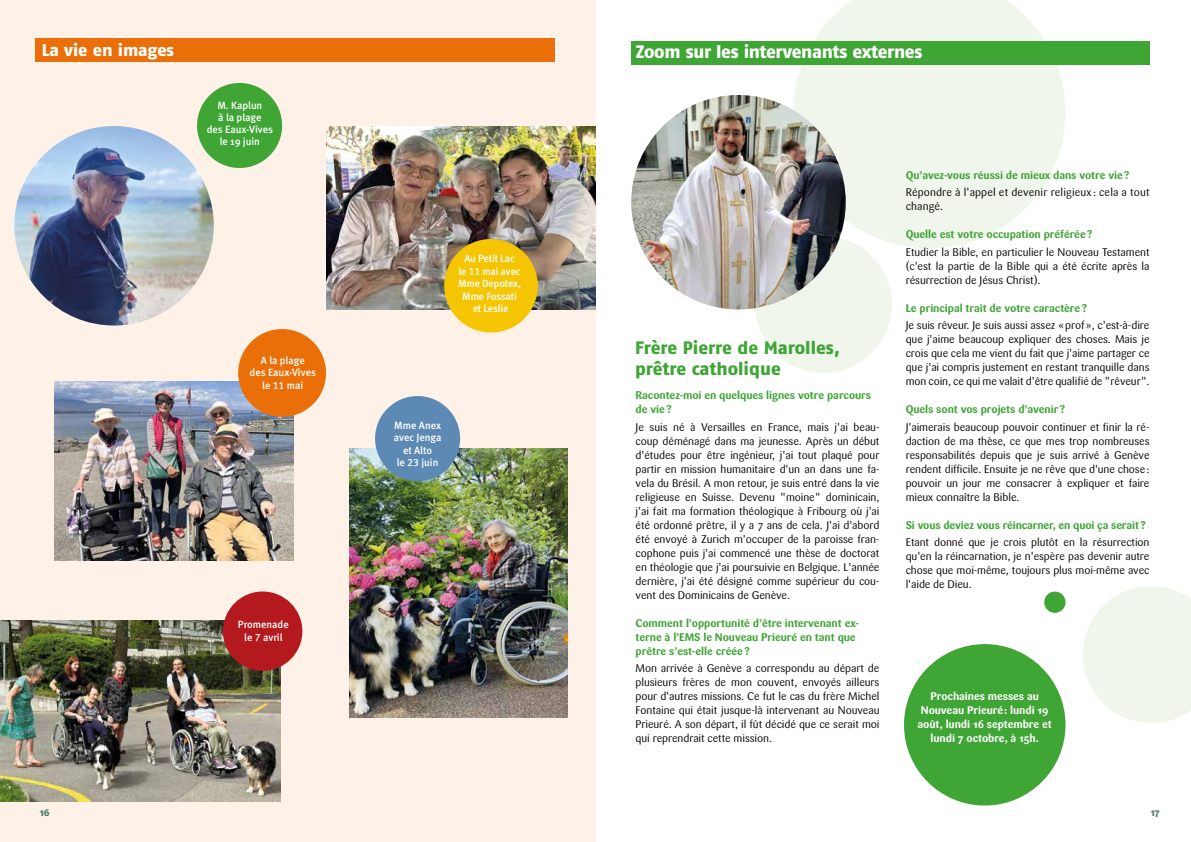
<style>
.page{position:relative;width:1191px;height:842px;background:#fff}
.page>*{position:absolute;margin:0;border:0;box-sizing:border-box;transform-origin:0 0}
.t1{font:18px/21px "Fago No Exb";color:#3fa535}
.t2{font:18px "Fago No Exb";letter-spacing:-.02em;color:#fff}
.t3{font:17px "Fago No Exb";letter-spacing:-.005em;color:#fff}
.t4{font:11px/14px "Sari";letter-spacing:-.01em;color:#000;text-align:justify}
.t5{font:700 11px/14px "Sari";letter-spacing:-.01em;color:#3fa535}
.t6{font:700 11px/14px "Sari";letter-spacing:-.01em;color:#fff;text-align:center}
.t7{font:11px/14px "Sari";letter-spacing:.01em;color:#000}
.t8{font:10.5px/12.5px "Meta Medium LF";letter-spacing:-.01em;color:#fff;text-align:center}
.t9{font:500 10.5px/12px "Meta";letter-spacing:-.005em;color:#fff;text-align:center}
.t10{font:10px "Fago No Exb";color:#51806f}
</style>
<div class="page">
<div style="left:0;top:0;width:595px;height:842px;background:#fef2e8"></div>
<div style="left:904px;top:644px;width:161px;height:161px;background:#3fa535;border-radius:50%"></div>
<svg style="left:1083px;top:586px;width:108px;height:137px"></svg>
<svg style="left:793px;top:0;width:272px;height:249px;background:#f2f7ee"></svg>
<div style="left:755px;top:236px;width:136px;height:137px;background:#f1f6ec;border-radius:50%"></div>
<div style="left:1044px;top:592px;width:21px;height:21px;background:#3fa535;border-radius:50%"></div>
<div style="left:631px;top:41px;width:518px;height:24px;background:#3fa535"></div>
<img style="left:631px;top:95px;width:214px;height:214px;border-radius:107px">
<div style="left:35px;top:39px;width:519px;height:23px;background:#ea6f08"></div>
<img style="left:0;top:620px;width:281px;height:182px">
<div style="left:223px;top:591px;width:79px;height:80px;background:#b3191d;border-radius:50%"></div>
<img style="left:14px;top:126px;width:200px;height:200px;border-radius:100px">
<div style="left:197px;top:83px;width:85px;height:85px;background:#3fa535;border-radius:50%"></div>
<img style="left:326px;top:126px;width:269px;height:184px">
<div style="left:444px;top:239px;width:94px;height:94px;background:#f4c500;border-radius:50%"></div>
<img style="left:350px;top:448px;width:217px;height:270px">
<div style="left:375px;top:396px;width:85px;height:85px;background:#5d89b5;border-radius:50%"></div>
<img style="left:55px;top:382px;width:238px;height:179px">
<div style="left:238px;top:329px;width:88px;height:88px;background:#ea6f08;border-radius:50%"></div>
<h2 class="t3" style="left:42px;top:40px;width:134px">La vie en images</h2>
<p class="t9" style="left:207px;top:99px;width:68px">M. Kaplun<br>à la plage<br>des Eaux-Vives le 19 juin</p>
<p class="t8" style="left:261px;top:354px;width:45px">A la plage</p>
<p class="t9" style="left:250px;top:367px;width:68px">des Eaux-Vives</p>
<p class="t8" style="left:262px;top:379px;width:43px">le 11 mai</p>
<p class="t8" style="left:238px;top:619px;width:52px">Promenade le 7 avril</p>
<p class="t8" style="left:458px;top:253px;width:65px">Au Petit Lac<br>le 11 mai avec<br>Mme Depotex,<br>Mme Fossati et Leslie</p>
<p class="t8" style="left:394px;top:419px;width:49px">Mme Anex avec Jenga et Alto<br>le 23 juin</p>
<h1 class="t2" style="left:636px;top:41px;width:288px">Zoom sur les intervenants externes</h1>
<h1 class="t1" style="left:635px;top:336px;width:206px">Frère Pierre de Marolles, prêtre catholique</h1>
<p class="t5" style="left:635px;top:388px;width:237px">Racontez-moi en quelques lignes votre parcours de vie?</p>
<p class="t4" style="left:635px;top:420px;width:245px">Je suis né à Versailles en France, mais j'ai beau&shy;coup déménagé dans ma jeunesse. Après un début d'études pour être ingénieur, j'ai tout plaqué pour partir en mission humanitaire d'un an dans une fa&shy;vela du Brésil. A mon retour, je suis entré dans la vie religieuse en Suisse. Devenu "moine" dominicain, j'ai fait ma formation théologique à Fribourg où j'ai été ordonné prêtre, il y a 7 ans de cela. J'ai d'abord été envoyé à Zurich m'occuper de la paroisse fran&shy;cophone puis j'ai commencé une thèse de doctorat en théologie que j'ai poursuivie en Belgique. L'année dernière, j'ai été désigné comme supérieur du cou&shy;vent des Dominicains de Genève.</p>
<p class="t5" style="left:635px;top:616px;width:225px">Comment l’opportunité d’être intervenant ex&shy;terne à l’EMS le Nouveau Prieuré en tant que prêtre s’est-elle créée?</p>
<p class="t4" style="left:635px;top:661px;width:245px">Mon arrivée à Genève a correspondu au départ de plusieurs frères de mon couvent, envoyés ailleurs pour d'autres missions. Ce fut le cas du frère Michel Fontaine qui était jusque-là intervenant au Nouveau Prieuré. A son départ, il fût décidé que ce serait moi qui reprendrait cette mission.</p>
<p class="t5" style="left:905px;top:168px;width:226px">Qu’avez-vous réussi de mieux dans votre vie?</p>
<p class="t7" style="left:905px;top:185px;width:245px">Répondre à l'appel et devenir religieux : cela a tout changé.</p>
<p class="t5" style="left:905px;top:227px;width:189px">Quelle est votre occupation préférée?</p>
<p class="t4" style="left:905px;top:245px;width:245px">Etudier la Bible, en particulier le Nouveau Testament (c'est la partie de la Bible qui a été écrite après la résurrection de Jésus Christ).</p>
<p class="t5" style="left:905px;top:301px;width:183px">Le principal trait de votre caractère?</p>
<p class="t4" style="left:905px;top:318px;width:245px">Je suis rêveur. Je suis aussi assez «prof», c'est-à-dire que j'aime beaucoup expliquer des choses. Mais je crois que cela me vient du fait que j'aime partager ce que j'ai compris justement en restant tranquille dans mon coin, ce qui me valait d'être qualifié de "rêveur".</p>
<p class="t5" style="left:905px;top:402px;width:161px">Quels sont vos projets d’avenir?</p>
<p class="t4" style="left:905px;top:420px;width:245px">J'aimerais beaucoup pouvoir continuer et finir la ré&shy;daction de ma thèse, ce que mes trop nombreuses responsabilités depuis que je suis arrivé à Genève rendent difficile. Ensuite je ne rêve que d'une chose: pouvoir un jour me consacrer à expliquer et faire mieux connaître la Bible.</p>
<p class="t5" style="left:905px;top:518px;width:242px">Si vous deviez vous réincarner, en quoi ça serait?</p>
<p class="t4" style="left:905px;top:535px;width:245px">Etant donné que je crois plutôt en la résurrection qu'en la réincarnation, je n'espère pas devenir autre chose que moi-même, toujours plus moi-même avec l'aide de Dieu.</p>
<p class="t6" style="left:917px;top:689px;width:136px">Prochaines messes au<br>Nouveau Prieuré: lundi 19 août, lundi 16 septembre et lundi 7 octobre, à 15h.</p>
<p class="t10" style="left:40px;top:806px;width:11px">16</p>
<p class="t10" style="left:1151px;top:806px;width:10px">17</p>
</div>
